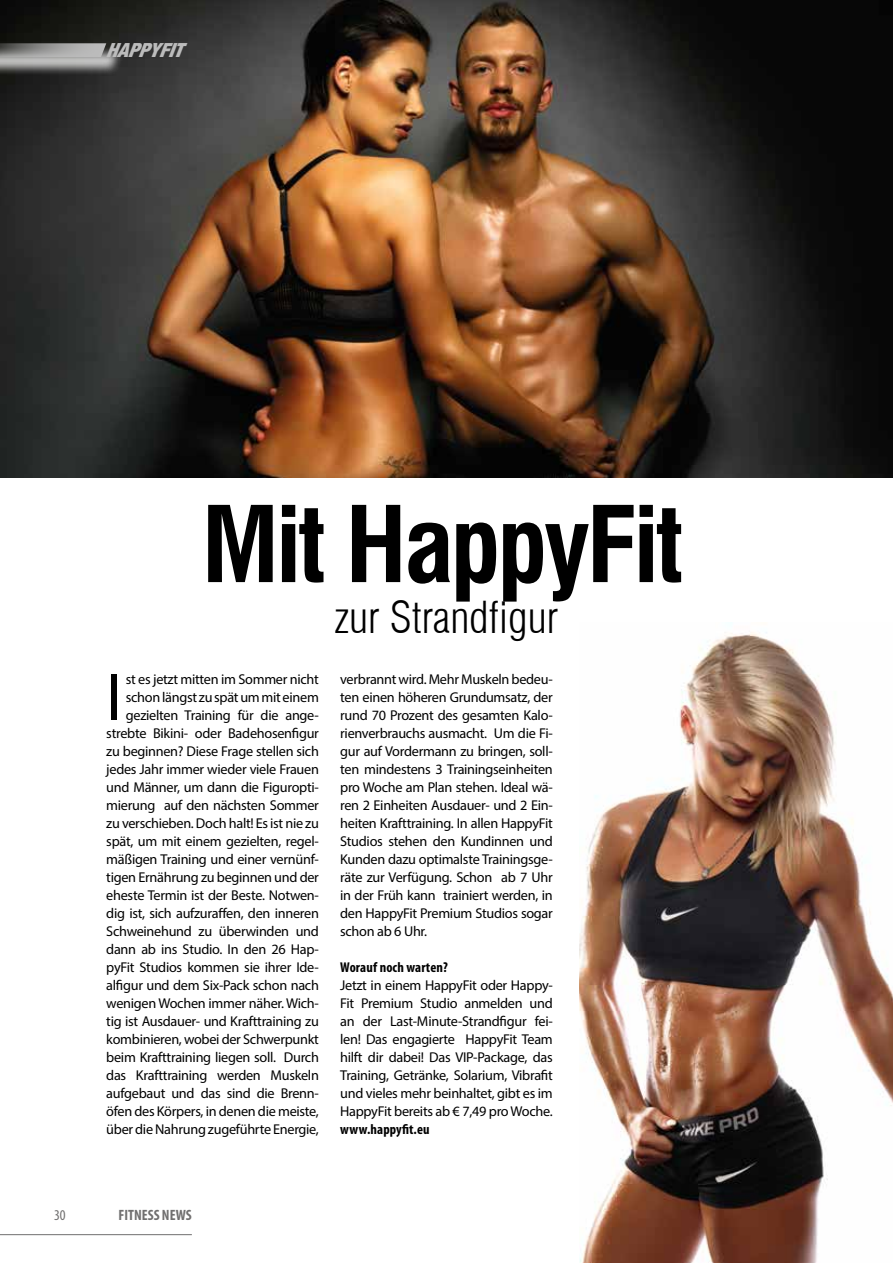
<style>
.page{position:relative;width:893px;height:1263px;background:#fff}
.page>*{position:absolute;margin:0;border:0;box-sizing:border-box;transform-origin:0 0}
.t1{font:700 condensed 102.75px "Swiss 721 BT";letter-spacing:-.03em;color:#000}
.t2{font:67.65px "Myriad Pro";color:#000}
.t3{font:300 condensed 43.05px "Swiss 721 BT";color:#000}
.t4{font:italic 900 condensed 19.35px "Helvetica Neue";color:#bcbcbc}
.t5{font:700 condensed 15px "Myriad Pro";color:#706f6f}
.t6{font:condensed 15px "Myriad Pro";color:#706f6f}
.t7{font:14.25px/18px "Myriad Pro";letter-spacing:-.02em;color:#000;text-align:justify}
.t8{font:700 condensed 14.25px "Myriad Pro";letter-spacing:.01em;color:#000}
</style>
<div class="page">
<hr style="left:0;top:1234px;width:192px;height:1px;background:#706f6f">
<img style="left:0;top:0;width:893px;height:477px">
<img style="left:579px;top:632px;width:314px;height:631px">
<div style="left:0;top:46px;width:124px;height:30px;background:#fff;opacity:.75"></div>
<svg style="left:0;top:43px;width:106px;height:14px"></svg>
<h3 class="t4" style="left:106px;top:34px;width:89px">HAPPYFIT</h3>
<h1 class="t1" style="left:202px;top:483px;width:483px">Mit HappyFit</h1>
<h3 class="t3" style="left:335px;top:592px;width:225px">zur Strandfigur</h3>
<p class="t7" style="left:106px;top:670px;width:214px;text-align:right">st es jetzt mitten im Sommer nicht schon längst zu spät um mit einem gezielten Training für die ange&shy;strebte Bikini- oder Badehosenfigur zu beginnen? Diese Frage stellen sich jedes Jahr immer wieder viele Frauen und Männer, um dann die Figuropti&shy;mierung auf den nächsten Sommer zu verschieben. Doch halt! Es ist nie zu spät, um mit einem gezielten, regel&shy;mäßigen Training und einer vernünf&shy;tigen Ernährung zu beginnen und der eheste Termin ist der Beste. Notwen&shy;dig ist, sich aufzuraffen, den inneren Schweinehund zu überwinden und dann ab ins Studio. In den 26 Hap&shy;pyFit Studios kommen sie ihrer Ide&shy;alfigur und dem Six-Pack schon nach wenigen Wochen immer näher. Wich&shy;tig ist Ausdauer- und Krafttraining zu kombinieren, wobei der Schwerpunkt beim Krafttraining liegen soll. Durch das Krafttraining werden Muskeln aufgebaut und das sind die Brenn&shy;öfen des Körpers, in denen die meiste, über die Nahrung zugeführte Energie,</p>
<p class="t7" style="left:340px;top:670px;width:214px">verbrannt wird. Mehr Muskeln bedeu&shy;ten einen höheren Grundumsatz, der rund 70 Prozent des gesamten Kalo&shy;rienverbrauchs ausmacht. Um die Fi&shy;gur auf Vordermann zu bringen, soll&shy;ten mindestens 3 Trainingseinheiten pro Woche am Plan stehen. Ideal wä&shy;ren 2 Einheiten Ausdauer- und 2 Ein&shy;heiten Krafttraining. In allen HappyFit Studios stehen den Kundinnen und Kunden dazu optimalste Trainingsge&shy;räte zur Verfügung. Schon ab 7 Uhr in der Früh kann trainiert werden, in den HappyFit Premium Studios sogar schon ab 6 Uhr.</p>
<h2 class="t2" style="left:106px;top:656px;width:18px">I</h2>
<p class="t8" style="left:340px;top:958px;width:109px">Worauf noch warten?</p>
<p class="t7" style="left:340px;top:976px;width:214px">Jetzt in einem HappyFit oder Happy-Fit Premium Studio anmelden und an der Last-Minute-Strandfigur fei&shy;len! Das engagierte HappyFit Team hilft dir dabei! Das VIP-Package, das Training, Getränke, Solarium, Vibrafit und vieles mehr beinhaltet, gibt es im HappyFit bereits ab € 7,49 pro Woche.</p>
<p class="t8" style="left:340px;top:1120px;width:91px">www.happyfit.eu</p>
<p class="t6" style="left:54px;top:1206px;width:13px">30</p>
<p class="t5" style="left:119px;top:1206px;width:75px">FITNESS NEWS</p>
</div>
